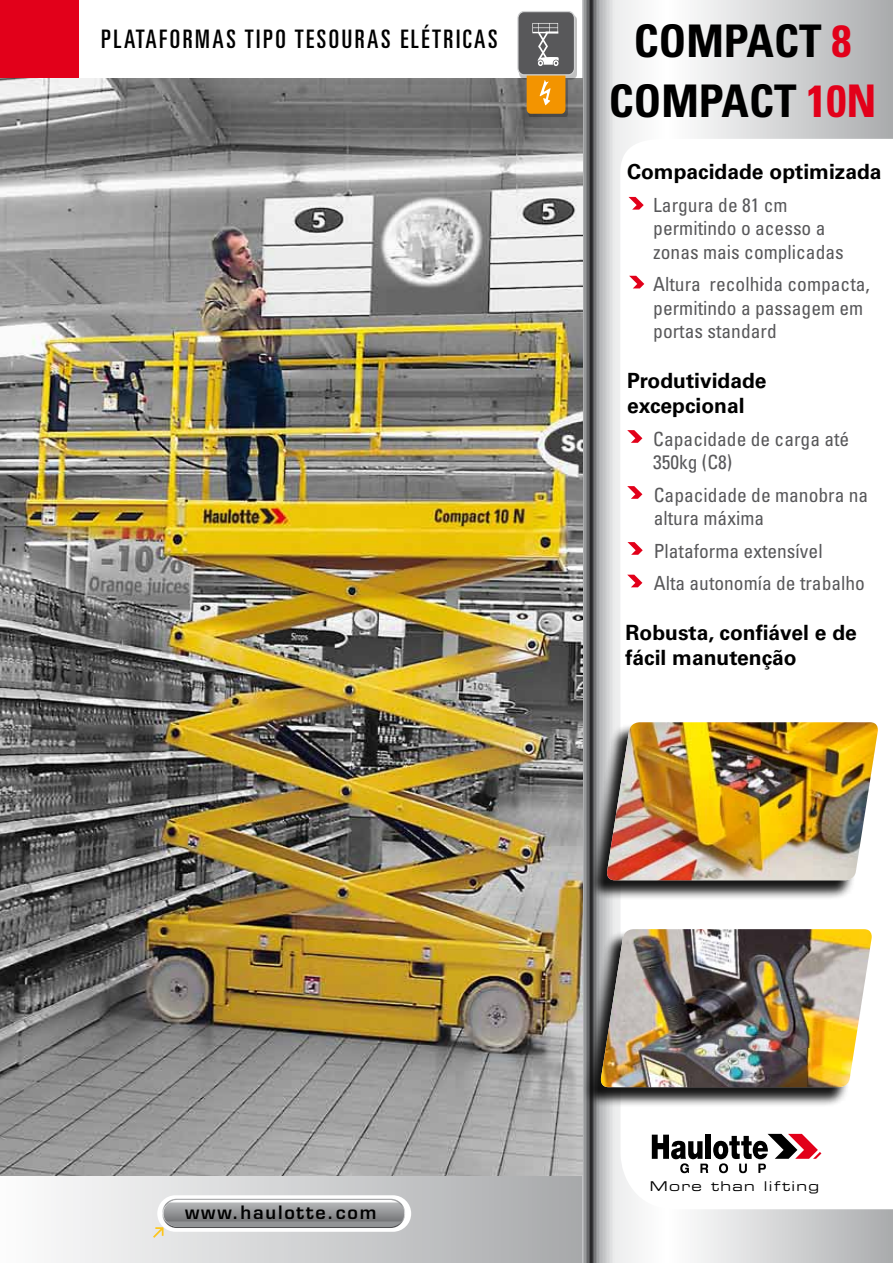
<style>
.page{position:relative;width:893px;height:1263px;background:#fff}
.page>*{position:absolute;margin:0;border:0;box-sizing:border-box;transform-origin:0 0}
.t1{font:700 condensed 45px/60px "Univers";color:#000;text-align:center}
.t2{font:ultra-condensed 25.5px "Univers";letter-spacing:.1em;color:#000}
.t3{font:700 21px/25.2px "Univers";color:#000}
.t4{font:condensed 19.5px/23.4px "Univers";color:#58585a}
.t5{font:600 18px "Eurostile";letter-spacing:.1em;color:#000}
.t6{font:13.5px "Eurostile Extended Two";letter-spacing:.1em;color:#000}
.s1{color:#e2001a}
</style>
<div class="page">
<div style="left:0;top:1177px;width:589px;height:86px;background:linear-gradient(to right,#fdfdfe,#a7a8aa)"></div>
<div style="left:157px;top:1195px;width:254px;height:37px;background:linear-gradient(to right,#fefefe,#fff);border-radius:18px"></div>
<div style="left:162px;top:1199px;width:243px;height:29px;background:#aaabad;border-radius:15px"></div>
<svg style="left:153px;top:1200px;width:251px;height:38px"></svg>
<svg style="left:582px;top:0;width:311px;height:1263px"></svg>
<div style="left:0;top:0;width:79px;height:79px;background:#e2001a"></div>
<img style="left:0;top:79px;width:583px;height:1097px">
<div style="left:581px;top:931px;width:289px;height:176px;background:#000;opacity:.91"></div>
<img style="left:600px;top:929px;width:272px;height:158px">
<div style="left:587px;top:724px;width:289px;height:176px;background:#000;opacity:.91"></div>
<img style="left:606px;top:722px;width:272px;height:158px">
<div style="left:519px;top:14px;width:58px;height:103px;background:#000;opacity:.25"></div>
<div style="left:527px;top:70px;width:38px;height:44px;background:#f39400;border-radius:4px"></div>
<div style="left:518px;top:12px;width:56px;height:63px;background:#58585a;border-radius:6px"></div>
<div style="left:517px;top:11px;width:58px;height:64px;border:1px solid #d0d1d2;border-radius:6px"></div>
<svg style="left:532px;top:23px;width:27px;height:43px"></svg>
<svg style="left:539px;top:80px;width:12px;height:26px"></svg>
<svg style="left:629px;top:276px;width:15px;height:12px"></svg>
<svg style="left:628px;top:197px;width:16px;height:13px"></svg>
<svg style="left:627px;top:486px;width:15px;height:13px"></svg>
<svg style="left:627px;top:430px;width:15px;height:13px"></svg>
<svg style="left:627px;top:575px;width:15px;height:12px"></svg>
<svg style="left:627px;top:542px;width:16px;height:13px"></svg>
<h2 class="t2" style="left:101px;top:25px;width:398px">PLATAFORMAS TIPO TESOURAS ELÉTRICAS</h2>
<h1 class="t1" style="left:609px;top:11px;width:269px">COMPACT <span class="s1">8<br></span>COMPACT <span class="s1">10N</span></h1>
<p class="t3" style="left:627px;top:160px;width:256px">Compacidade optimizada</p>
<p class="t4" style="left:653px;top:193px;width:192px">Largura de 81 cm permitindo o acesso a zonas mais complicadas</p>
<p class="t4" style="left:653px;top:272px;width:218px">Altura recolhida compacta, permitindo a passagem em portas standard</p>
<p class="t3" style="left:627px;top:368px;width:141px">Produtividade excepcional</p>
<p class="t4" style="left:653px;top:427px;width:198px">Capacidade de carga até<br>350kg (C8)</p>
<p class="t4" style="left:654px;top:483px;width:216px">Capacidade de manobra na altura máxima</p>
<p class="t4" style="left:654px;top:539px;width:170px">Plataforma extensível</p>
<p class="t4" style="left:654px;top:571px;width:213px">Alta autonomía de trabalho</p>
<p class="t3" style="left:626px;top:620px;width:233px">Robusta, confiável e de fácil manutenção</p>
<p class="t5" style="left:185px;top:1201px;width:193px">www.haulotte.com</p>
<p class="t6" style="left:650px;top:1177px;width:171px">More than lifting</p>
</div>
